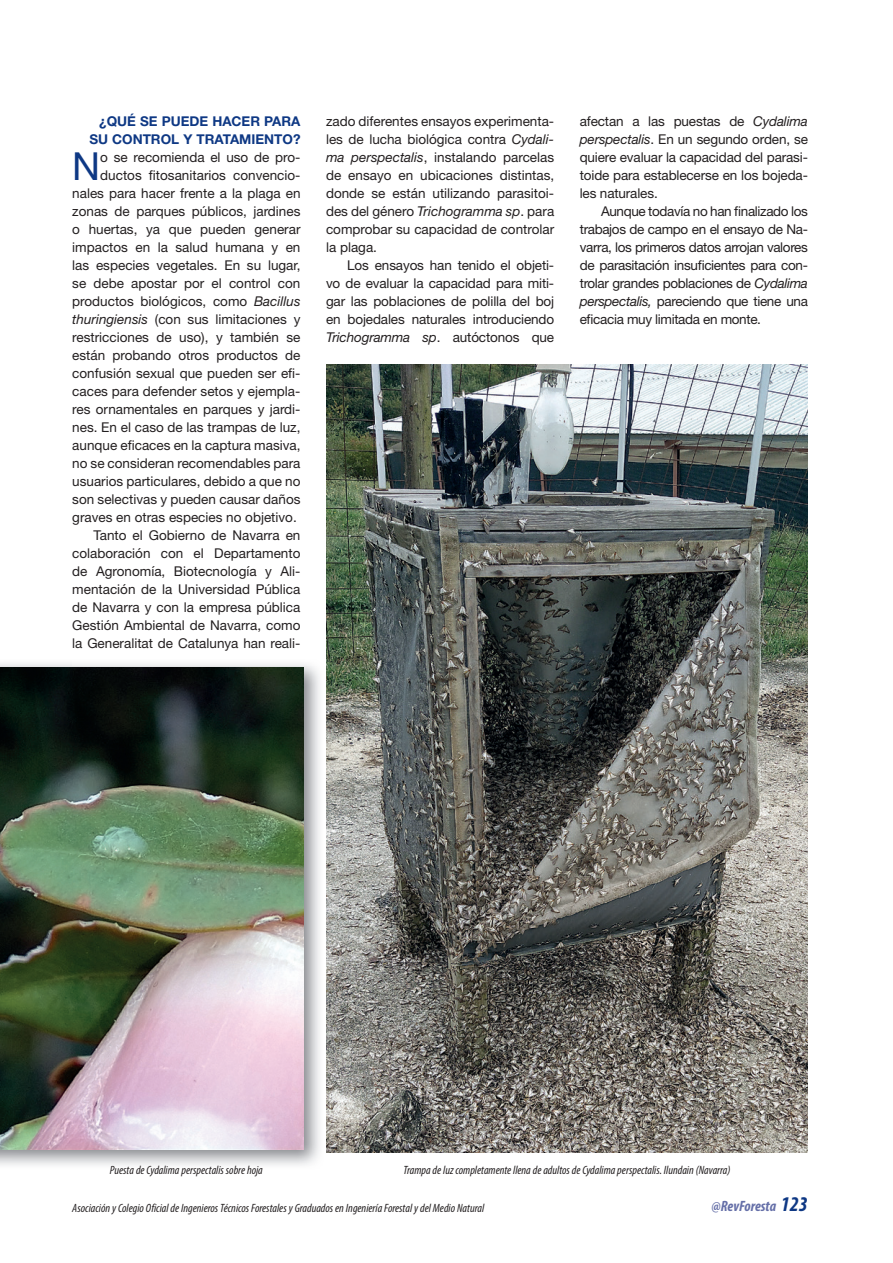
<style>
.page{position:relative;width:893px;height:1263px;background:#fff}
.page>*{position:absolute;margin:0;border:0;box-sizing:border-box;transform-origin:0 0}
.t1{font:38.7px "Helvetica Neue LT Std";color:#0e3884}
.t2{font:italic 700 condensed 15px "Myriad Pro";color:#656fa8}
.t3{font:13.5px/18px "Helvetica Neue LT Std";color:#231f20;text-align:justify}
.t4{font:700 13.5px/18px "Helvetica Neue";color:#0e3884;text-align:right}
.t5{font:italic condensed 12px "Myriad Pro";color:#231f20}
.s1{font-style:italic}
.s2{font-size:21px;color:#0e3884}
</style>
<div class="page">
<img style="left:326px;top:364px;width:482px;height:788px">
<img style="left:0;top:663px;width:320px;height:502px">
<img style="left:72px;top:663px;width:248px;height:2px">
<img style="left:0;top:667px;width:303px;height:482px">
<p class="t4" style="left:89px;top:112px;width:213px">¿QUÉ SE PUEDE HACER PARA<br>SU CONTROL Y TRATAMIENTO?</p>
<h1 class="t1" style="left:72px;top:143px;width:29px">N</h1>
<p class="t3" style="left:72px;top:148px;width:230px;text-align:right">o se recomienda el uso de pro&shy;ductos fitosanitarios convencio&shy;nales para hacer frente a la plaga en zonas de parques públicos, jardines o huertas, ya que pueden generar impactos en la salud humana y en las especies vegetales. En su lugar, se debe apostar por el control con productos biológicos, como <span class="s1">Bacillus thuringiensis</span> (con sus limitaciones y restricciones de uso), y también se están probando otros productos de confusión sexual que pueden ser efi&shy;caces para defender setos y ejempla&shy;res ornamentales en parques y jardi&shy;nes. En el caso de las trampas de luz, aunque eficaces en la captura masiva, no se consideran recomendables para usuarios particulares, debido a que no son selectivas y pueden causar daños graves en otras especies no objetivo.<br>Tanto el Gobierno de Navarra en colaboración con el Departamento de Agronomía, Biotecnología y Ali&shy;mentación de la Universidad Pública de Navarra y con la empresa pública Gestión Ambiental de Navarra, como la Generalitat de Catalunya han reali-</p>
<p class="t3" style="left:326px;top:112px;width:230px">zado diferentes ensayos experimenta&shy;les de lucha biológica contra <span class="s1">Cydali&shy;ma perspectalis</span>, instalando parcelas de ensayo en ubicaciones distintas, donde se están utilizando parasitoi&shy;des del género <span class="s1">Trichogramma sp</span>. para comprobar su capacidad de controlar la plaga.</p>
<p class="t3" style="left:326px;top:256px;width:230px;text-indent:21px">Los ensayos han tenido el objeti&shy;vo de evaluar la capacidad para miti&shy;gar las poblaciones de polilla del boj en bojedales naturales introduciendo <span class="s1">Trichogramma sp</span>. autóctonos que</p>
<p class="t3" style="left:580px;top:112px;width:230px">afectan a las puestas de <span class="s1">Cydalima perspectalis</span>. En un segundo orden, se quiere evaluar la capacidad del parasi&shy;toide para establecerse en los bojeda&shy;les naturales.</p>
<p class="t3" style="left:580px;top:202px;width:230px;text-indent:21px">Aunque todavía no han finalizado los trabajos de campo en el ensayo de Na&shy;varra, los primeros datos arrojan valores de parasitación insuficientes para con&shy;trolar grandes poblaciones de <span class="s1">Cydalima perspectalis,</span> pareciendo que tiene una eficacia muy limitada en monte.</p>
<p class="t5" style="left:110px;top:1163px;width:154px">Puesta de Cydalima perspectalis sobre hoja</p>
<p class="t5" style="left:403px;top:1163px;width:328px">Trampa de luz completamente llena de adultos de Cydalima perspectalis. Ilundain (Navarra)</p>
<p class="t5" style="left:72px;top:1201px;width:413px">Asociación y Colegio Oficial de Ingenieros Técnicos Forestales y Graduados en Ingeniería Forestal y del Medio Natural</p>
<p class="t2" style="left:711px;top:1196px;width:98px">@RevForesta <span class="s2">123</span></p>
</div>
